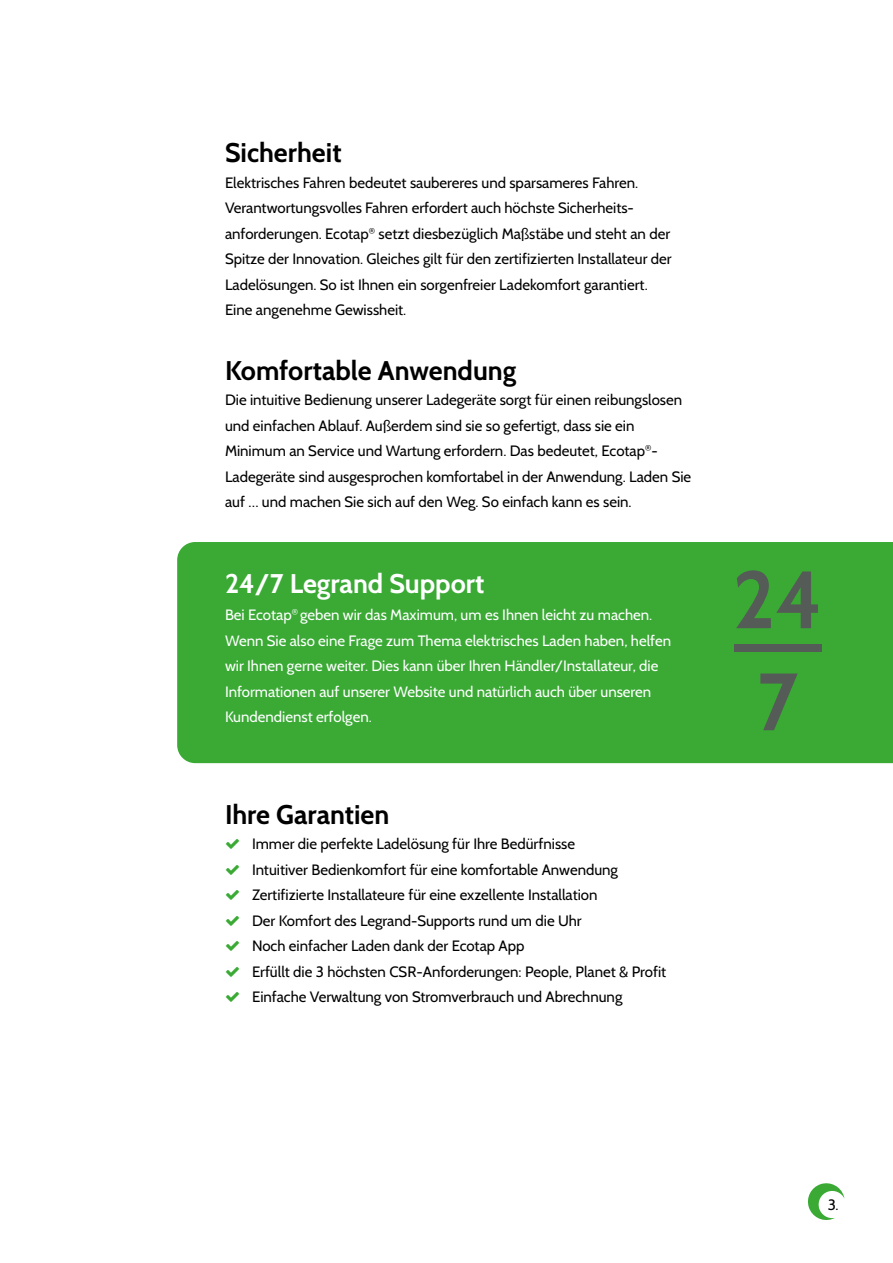
<style>
.page{position:relative;width:893px;height:1263px;background:#fff}
.page>*{position:absolute;margin:0;border:0;box-sizing:border-box;transform-origin:0 0}
.t1{font:700 81px/102px "Cabin";color:#555b56}
.t2{font:700 27px "Cabin";color:#000}
.t3{font:700 27px "Cabin";color:#fff}
.t4{font:15px/25.5px "Cabin";color:#000}
.t5{font:15px/25.5px "Cabin";color:#fff}
</style>
<div class="page">
<svg style="left:808px;top:1183px;width:36px;height:37px"></svg>
<div style="left:177px;top:542px;width:716px;height:221px;background:#3aaa35"></div>
<h2 class="t2" style="left:225px;top:136px;width:118px">Sicherheit</h2>
<p class="t4" style="left:225px;top:170px;width:448px">Elektrisches Fahren bedeutet saubereres und sparsameres Fahren.<br>Verantwortungsvolles Fahren erfordert auch höchste Sicherheits&shy;anforderungen. Ecotap<sup>®</sup> setzt diesbezüglich Maßstäbe und steht an der Spitze der Innovation. Gleiches gilt für den zertifizierten Installateur der Ladelösungen. So ist Ihnen ein sorgenfreier Ladekomfort garantiert.<br>Eine angenehme Gewissheit.</p>
<h2 class="t2" style="left:225px;top:354px;width:293px">Komfortable Anwendung</h2>
<p class="t4" style="left:225px;top:387px;width:468px">Die intuitive Bedienung unserer Ladegeräte sorgt für einen reibungslosen und einfachen Ablauf. Außerdem sind sie so gefertigt, dass sie ein Minimum an Service und Wartung erfordern. Das bedeutet, Ecotap<sup>®</sup>- Ladegeräte sind ausgesprochen komfortabel in der Anwendung. Laden Sie auf … und machen Sie sich auf den Weg. So einfach kann es sein.</p>
<h2 class="t3" style="left:225px;top:568px;width:261px">24/7 Legrand Support</h2>
<p class="t5" style="left:225px;top:602px;width:448px">Bei Ecotap<sup>®</sup> geben wir das Maximum, um es Ihnen leicht zu machen.<br>Wenn Sie also eine Frage zum Thema elektrisches Laden haben, helfen wir Ihnen gerne weiter. Dies kann über Ihren Händler/Installateur, die Informationen auf unserer Website und natürlich auch über unseren Kundendienst erfolgen.</p>
<h2 class="t2" style="left:225px;top:798px;width:166px">Ihre Garantien</h2>
<p class="t4" style="left:252px;top:831px;width:416px">Immer die perfekte Ladelösung für Ihre Bedürfnisse<br>Intuitiver Bedienkomfort für eine komfortable Anwendung Zertifizierte Installateure für eine exzellente Installation<br>Der Komfort des Legrand-Supports rund um die Uhr<br>Noch einfacher Laden dank der Ecotap App<br>Erfüllt die 3 höchsten CSR-Anforderungen: People, Planet &amp; Profit Einfache Verwaltung von Stromverbrauch und Abrechnung</p>
<h1 class="t1" style="left:733px;top:549px;width:91px">2 4_<br>7</h1>
<p class="t4" style="left:828px;top:1192px;width:12px">3.</p>
</div>
